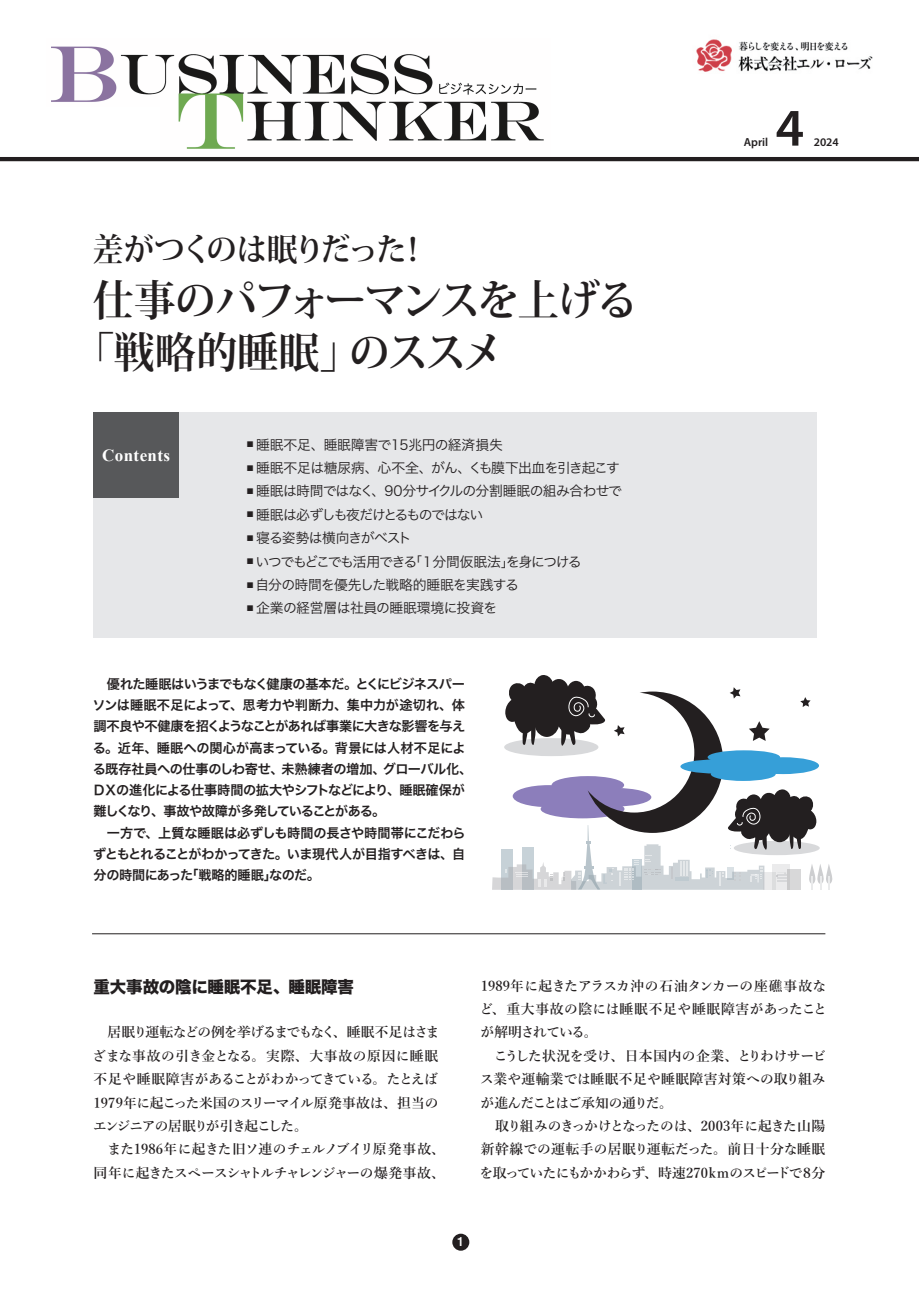
<style>
.page{position:relative;width:919px;height:1289px;background:#fff}
.page>*{position:absolute;margin:0;border:0;box-sizing:border-box;transform-origin:0 0}
.t1{font:600 53.1px "Myriad Pro";color:#231f20}
.t2{font:700 42.45px/52.1px "Koz Min Pr 6 N";letter-spacing:-.055em;color:#231f20}
.t3{font:700 31.95px "Koz Min Pr 6 N";letter-spacing:-.1em;color:#231f20}
.t4{font:700 16.95px "Times New Roman";letter-spacing:.025em;color:#fff}
.t5{font:16.5px "Hira Kaku Std N W8";letter-spacing:-.01em;color:#231f20}
.t6{font:600 13.8px/23.4px "Yu Min";letter-spacing:-.04em;color:#231f20}
.t7{font:13.8px "Hira Kaku Pro N W3";letter-spacing:-.045em;color:#231f20}
.t8{font:600 13.8px "Yu Min";letter-spacing:-.015em;color:#231f20}
.t9{font:13.8px "Hira Kaku Pro N W3";letter-spacing:-.09em;color:#231f20}
.t10{font:600 13.8px "Yu Min";letter-spacing:.01em;color:#231f20}
.t11{font:600 13.8px "Yu Min";letter-spacing:.035em;color:#231f20}
.t12{font:600 13.8px "Yu Min";letter-spacing:.02em;color:#231f20}
.t13{font:600 13.8px "Yu Min";letter-spacing:.015em;color:#231f20}
.t14{font:600 13.8px "Yu Min";letter-spacing:-.06em;color:#231f20}
.t15{font:13.8px "Hira Kaku Pro N W3";letter-spacing:-.015em;color:#231f20}
.t16{font:13.8px "Hira Kaku Pro N W3";letter-spacing:-.01em;color:#231f20}
.t17{font:600 13.8px "Yu Min";letter-spacing:-.075em;color:#231f20}
.t18{font:13.8px "Hira Kaku Pro N W3";letter-spacing:-.08em;color:#231f20}
.t19{font:13.8px "Hira Kaku Pro N W3";letter-spacing:-.07em;color:#231f20}
.t20{font:600 13.8px "Yu Min";letter-spacing:-.085em;color:#231f20}
.t21{font:600 13.8px "Yu Min";letter-spacing:.005em;color:#231f20}
.t22{font:600 13.8px "Yu Min";letter-spacing:-.14em;color:#231f20}
.t23{font:13.35px "Hira Kaku Pro W6";letter-spacing:-.03em;color:#231f20}
.t24{font:13.35px "Hira Kaku Pro W6";letter-spacing:-.05em;color:#231f20}
.t25{font:13.35px "Hira Kaku Pro W6";letter-spacing:-.005em;color:#231f20}
.t26{font:13.35px "Hira Kaku Pro W6";letter-spacing:-.06em;color:#231f20}
.t27{font:13.35px "Hira Kaku Pro W6";color:#231f20}
.t28{font:13.35px "Hira Kaku Pro W6";letter-spacing:-.085em;color:#231f20}
.t29{font:13.35px "Hira Kaku Pro W6";letter-spacing:-.01em;color:#231f20}
.t30{font:500 12.75px "Helvetica Neue LT Std";color:#fff}
.t31{font:600 11.7px "Myriad Pro";color:#231f20}
.t32{font:7.5px "Hira Kaku Pro N W3";color:#231f20}
</style>
<div class="page">
<svg style="left:492px;top:675px;width:340px;height:215px"></svg>
<div style="left:452px;top:1233px;width:17px;height:17px;background:#231f20;border-radius:50%"></div>
<div style="left:94px;top:412px;width:722px;height:225px;background:#e6e7e9"></div>
<hr style="left:92px;top:933px;width:733px;height:1px;background:#231f20">
<div style="left:94px;top:412px;width:85px;height:85px;background:#57585a"></div>
<img style="left:51px;top:46px;width:493px;height:103px">
<img style="left:696px;top:39px;width:177px;height:33px">
<hr style="left:0;top:157px;width:918px;height:4px;background:#231f20">
<h3 class="t3" style="left:93px;top:231px;width:315px">差がつくのは眠りだった</h3>
<h2 class="t2" style="left:348px;top:275px;width:291px;text-indent:-256px">仕事のパフォーマンスを上げるのススメ</h2>
<h3 class="t3" style="left:397px;top:231px;width:32px">!</h3>
<h2 class="t2" style="left:73px;top:327px;width:289px">「戦略的睡眠」</h2>
<p class="t4" style="left:102px;top:443px;width:70px">Contents</p>
<p class="t15" style="left:256px;top:432px;width:248px">睡眠不足、睡眠障害で15兆円の経済損失</p>
<p class="t32" style="left:246px;top:437px;width:9px">■</p>
<p class="t16" style="left:256px;top:455px;width:217px">睡眠不足は糖尿病、心不全、がん、</p>
<p class="t32" style="left:246px;top:461px;width:9px">■</p>
<p class="t9" style="left:468px;top:455px;width:153px">くも膜下出血を引き起こす</p>
<p class="t7" style="left:371px;top:479px;width:252px">、90分サイクルの分割睡眠の組み合わせで</p>
<p class="t7" style="left:256px;top:479px;width:119px">睡眠は時間ではなく</p>
<p class="t32" style="left:246px;top:484px;width:9px">■</p>
<p class="t9" style="left:256px;top:502px;width:229px">睡眠は必ずしも夜だけとるものではない</p>
<p class="t32" style="left:246px;top:508px;width:9px">■</p>
<p class="t19" style="left:256px;top:525px;width:157px">寝る姿勢は横向きがベスト</p>
<p class="t32" style="left:246px;top:531px;width:9px">■</p>
<p class="t9" style="left:255px;top:549px;width:163px">いつでもどこでも活用できる</p>
<p class="t18" style="left:408px;top:549px;width:174px">「１分間仮眠法を身につける</p>
<p class="t32" style="left:246px;top:554px;width:9px">■</p>
<p class="t7" style="left:501px;top:549px;width:15px">」</p>
<p class="t7" style="left:255px;top:572px;width:265px">自分の時間を優先した戦略的睡眠を実践する</p>
<p class="t32" style="left:246px;top:578px;width:9px">■</p>
<p class="t7" style="left:256px;top:596px;width:242px">企業の経営層は社員の睡眠環境に投資を</p>
<p class="t32" style="left:246px;top:601px;width:9px">■</p>
<p class="t24" style="left:107px;top:671px;width:359px">優れた睡眠はいうまでもなく健康の基本だ。とくにビジネスパー</p>
<p class="t27" style="left:93px;top:693px;width:373px">ソンは睡眠不足によって、思考力や判断力、集中力が途切れ、体</p>
<p class="t24" style="left:93px;top:714px;width:373px">調不良や不健康を招くようなことがあれば事業に大きな影響を与え</p>
<p class="t25" style="left:93px;top:735px;width:374px">る。近年、睡眠への関心が高まっている。背景には人材不足によ</p>
<p class="t23" style="left:383px;top:756px;width:91px">グローバル化、</p>
<p class="t23" style="left:93px;top:756px;width:192px">る既存社員への仕事のしわ寄せ、</p>
<p class="t23" style="left:93px;top:778px;width:374px">ＤＸの進化による仕事時間の拡大やシフトなどにより、睡眠確保が</p>
<p class="t28" style="left:93px;top:799px;width:293px">難しくなり、事故や故障が多発していることがある。</p>
<p class="t23" style="left:94px;top:820px;width:373px">　一方で、上質な睡眠は必ずしも時間の長さや時間帯にこだわら</p>
<p class="t26" style="left:93px;top:841px;width:374px">ずともとれることがわかってきた。いま現代人が目指すべきは、自</p>
<p class="t29" style="left:185px;top:863px;width:136px">「戦略的睡眠なのだ。</p>
<p class="t25" style="left:281px;top:756px;width:105px">未熟練者の増加、</p>
<p class="t23" style="left:94px;top:863px;width:101px">分の時間にあった</p>
<p class="t23" style="left:264px;top:863px;width:15px">」</p>
<p class="t31" style="left:743px;top:134px;width:26px">April</p>
<h1 class="t1" style="left:775px;top:94px;width:30px">4</h1>
<p class="t31" style="left:813px;top:134px;width:27px">2024</p>
<p class="t5" style="left:93px;top:977px;width:262px">重大事故の陰に睡眠不足、睡眠障害</p>
<p class="t21" style="left:333px;top:1024px;width:108px">、睡眠不足はさま</p>
<p class="t6" style="left:92px;top:1020px;width:354px">　居眠り運転などの例を挙げるまでもなく<br>ざまな事故の引き金となる。実際、大事故の原因に睡眠不足や睡眠障害があることがわかってきている。たとえば<br>1979年に起こった米国のスリーマイル原発事故は、担当のエンジニアの居眠りが引き起こした。<br>　また1986年に起きた旧ソ連のチェルノブイリ原発事故、同年に起きたスペースシャトルチャレンジャーの爆発事故、</p>
<p class="t10" style="left:480px;top:977px;width:347px">1989年に起きたアラスカ沖の石油タンカーの座礁事故な</p>
<p class="t11" style="left:479px;top:1001px;width:349px">ど、重大事故の陰には睡眠不足や睡眠障害があったこと</p>
<p class="t20" style="left:480px;top:1024px;width:119px">が解明されている。</p>
<p class="t8" style="left:480px;top:1047px;width:347px">　こうした状況を受け、日本国内の企業、とりわけサービ</p>
<p class="t12" style="left:480px;top:1071px;width:347px">ス業や運輸業では睡眠不足や睡眠障害対策への取り組み</p>
<p class="t17" style="left:480px;top:1094px;width:194px">が進んだことはご承知の通りだ。</p>
<p class="t8" style="left:480px;top:1118px;width:346px">　取り組みのきっかけとなったのは、2003年に起きた山陽</p>
<p class="t13" style="left:480px;top:1141px;width:346px">新幹線での運転手の居眠り運転だった。前日十分な睡眠</p>
<p class="t8" style="left:811px;top:1164px;width:15px">分</p>
<p class="t14" style="left:479px;top:1164px;width:230px">を取っていたにもかかわらず、時速270</p>
<p class="t22" style="left:705px;top:1164px;width:99px">ｋｍのスピードで</p>
<p class="t8" style="left:800px;top:1164px;width:15px">８</p>
<p class="t30" style="left:457px;top:1234px;width:9px">1</p>
</div>
